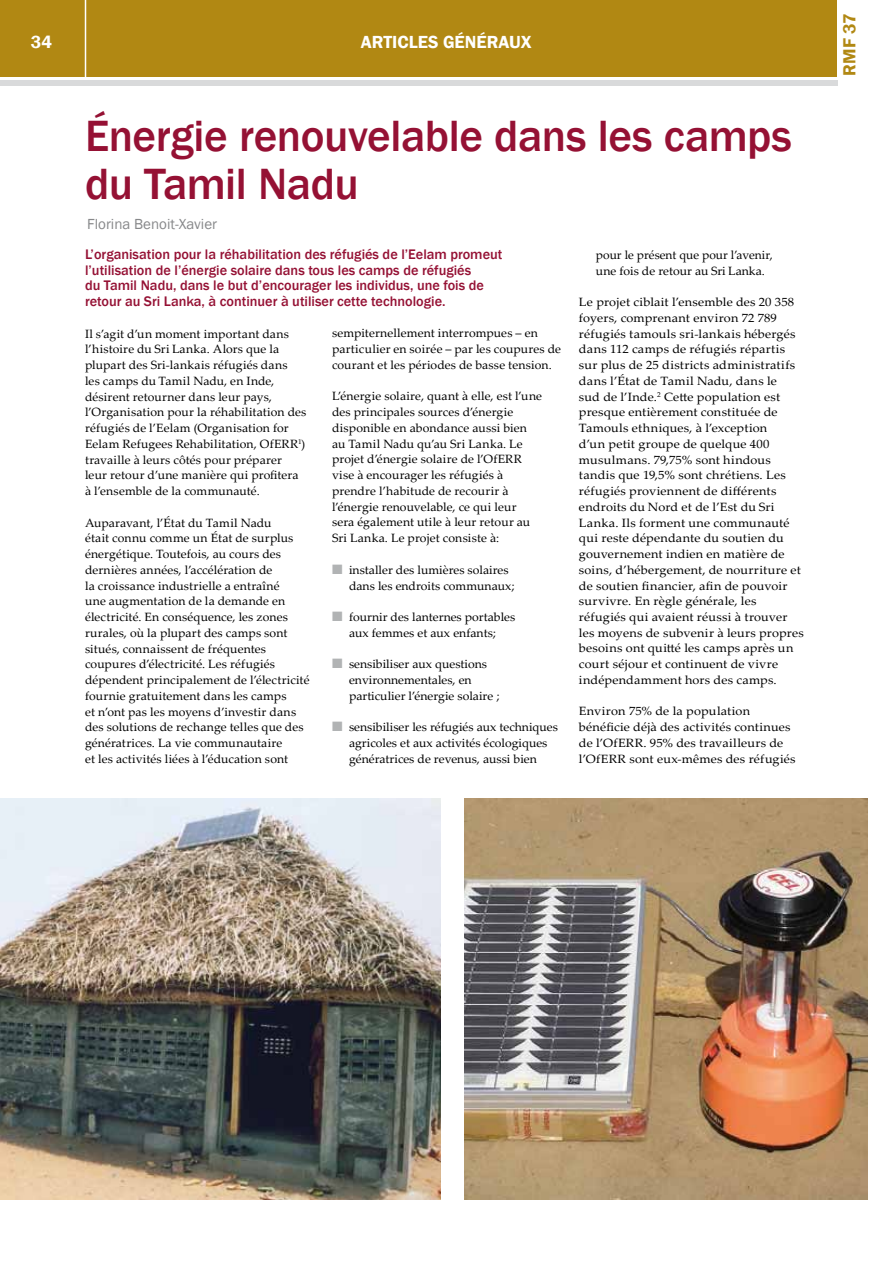
<style>
.page{position:relative;width:893px;height:1263px;background:#fff}
.page>*{position:absolute;margin:0;border:0;box-sizing:border-box;transform-origin:0 0}
.t1{font:500 45px/48px "Franklin Gothic";letter-spacing:-.01em;color:#951134}
.t2{font:600 18px "Franklin Gothic";color:#fff}
.t3{font:600 18px "Franklin Gothic";color:#b18813}
.t4{font:15px "Franklin Gothic";color:#87888a}
.t5{font:500 14.25px/15.8px "Franklin Gothic";color:#951134}
.t6{font:12px/15.8px "Palatino Linotype";letter-spacing:.01em;color:#000}
.t7{font:12px/15.8px "Palatino Linotype";letter-spacing:.01em;color:#000;scale:1.06 1}
.s1{color:#b1b3b4}
</style>
<div class="page">
<div style="left:0;top:0;width:836px;height:77px;background:#b18813"></div>
<div style="left:0;top:80px;width:837px;height:5px;background:#d9dadb"></div>
<hr style="left:85px;top:0;width:1px;height:78px;background:#fff">
<img style="left:465px;top:798px;width:402px;height:401px">
<img style="left:0;top:798px;width:441px;height:401px">
<h2 class="t2" style="left:31px;top:31px;width:23px">34</h2>
<h2 class="t2" style="left:361px;top:31px;width:172px">ARTICLES GÉNÉRAUX</h2>
<h1 class="t1" style="left:85px;top:112px;width:708px">Énergie renouvelable dans les camps du Tamil Nadu</h1>
<p class="t4" style="left:87px;top:215px;width:132px">Florina Benoit-Xavier</p>
<p class="t5" style="left:85px;top:246px;width:419px">L’organisation pour la réhabilitation des réfugiés de l’Eelam promeut l’utilisation de l’énergie solaire dans tous les camps de réfugiés<br>du Tamil Nadu, dans le but d’encourager les individus, une fois de retour au Sri Lanka, à continuer à utiliser cette technologie.</p>
<p class="t6" style="left:596px;top:246px;width:178px">pour le présent que pour l’avenir, une fois de retour au Sri Lanka.</p>
<p class="t7" style="left:579px;top:294px;width:214px">Le projet ciblait l’ensemble des 20 358 foyers, comprenant environ 72 789 réfugiés tamouls sri-lankais hébergés dans 112 camps de réfugiés répartis sur plus de 25 districts administratifs dans l’État de Tamil Nadu, dans le<br>sud de l’Inde.<sup>2</sup> Cette population est presque entièrement constituée de Tamouls ethniques, à l’exception<br>d’un petit groupe de quelque 400 musulmans. 79,75% sont hindous tandis que 19,5% sont chrétiens. Les réfugiés proviennent de différents endroits du Nord et de l’Est du Sri Lanka. Ils forment une communauté qui reste dépendante du soutien du gouvernement indien en matière de soins, d’hébergement, de nourriture et de soutien financier, afin de pouvoir survivre. En règle générale, les réfugiés qui avaient réussi à trouver les moyens de subvenir à leurs propres besoins ont quitté les camps après un court séjour et continuent de vivre indépendamment hors des camps.</p>
<p class="t7" style="left:579px;top:703px;width:206px">Environ 75% de la population bénéficie déjà des activités continues de l’OfERR. 95% des travailleurs de l’OfERR sont eux-mêmes des réfugiés</p>
<p class="t6" style="left:332px;top:325px;width:230px">sempiternellement interrompues – en particulier en soirée – par les coupures de courant et les périodes de basse tension.</p>
<p class="t6" style="left:332px;top:388px;width:212px">L’énergie solaire, quant à elle, est l’une des principales sources d’énergie disponible en abondance aussi bien au Tamil Nadu qu’au Sri Lanka. Le projet d’énergie solaire de l’OfERR vise à encourager les réfugiés à prendre l’habitude de recourir à l’énergie renouvelable, ce qui leur<br>sera également utile à leur retour au Sri Lanka. Le projet consiste à:</p>
<p class="t6" style="left:349px;top:561px;width:167px;text-indent:-17px"><span class="s1">■</span> installer des lumières solaires dans les endroits communaux;</p>
<p class="t6" style="left:332px;top:609px;width:185px;text-align:center"><span class="s1">■</span> fournir des lanternes portables aux femmes et aux enfants;</p>
<p class="t6" style="left:349px;top:656px;width:152px;text-indent:-17px"><span class="s1">■</span> sensibiliser aux questions environnementales, en particulier l’énergie solaire ;</p>
<p class="t6" style="left:332px;top:719px;width:227px;text-align:center"><span class="s1">■</span> sensibiliser les réfugiés aux techniques agricoles et aux activités écologiques génératrices de revenus, aussi bien</p>
<p class="t6" style="left:85px;top:325px;width:223px">Il s’agit d’un moment important dans l’histoire du Sri Lanka. Alors que la plupart des Sri-lankais réfugiés dans<br>les camps du Tamil Nadu, en Inde, désirent retourner dans leur pays, l’Organisation pour la réhabilitation des réfugiés de l’Eelam (Organisation for Eelam Refugees Rehabilitation, OfERR<sup>1</sup>) travaille à leurs côtés pour préparer leur retour d’une manière qui profitera à l’ensemble de la communauté.</p>
<p class="t6" style="left:85px;top:514px;width:226px">Auparavant, l’État du Tamil Nadu<br>était connu comme un État de surplus énergétique. Toutefois, au cours des dernières années, l’accélération de<br>la croissance industrielle a entraîné<br>une augmentation de la demande en électricité. En conséquence, les zones rurales, où la plupart des camps sont situés, connaissent de fréquentes coupures d’électricité. Les réfugiés dépendent principalement de l’électricité fournie gratuitement dans les camps<br>et n’ont pas les moyens d’investir dans des solutions de rechange telles que des génératrices. La vie communautaire<br>et les activités liées à l’éducation sont</p>
<h2 class="t3" style="left:838px;top:76px;width:64px;rotate:-90deg">RMF 37</h2>
</div>
